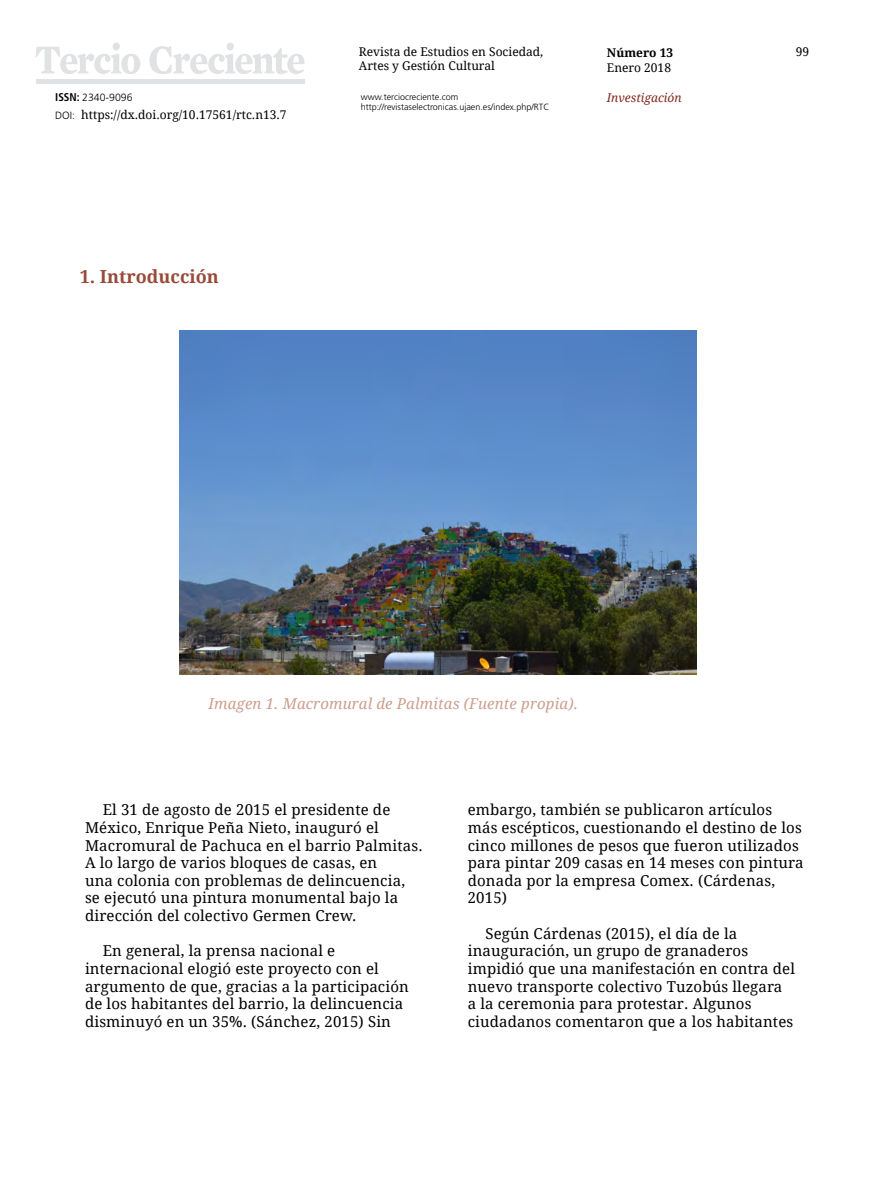
<style>
.page{position:relative;width:893px;height:1191px;background:#fff}
.page>*{position:absolute;margin:0;border:0;box-sizing:border-box;transform-origin:0 0}
.t1{font:700 18px "Droid Serif";color:#984a3a}
.t2{font:15px/17.7px "Droid Serif";letter-spacing:.01em;color:#000}
.t3{font:italic 15px "Droid Serif";letter-spacing:.01em;color:#cc9e8e}
.t4{font:12px "Droid Serif";color:#000}
.t5{font:italic 12px "Droid Serif";color:#7f2920}
.t6{font:700 12px "Droid Serif";color:#000}
.t7{font:300 10.5px "Frutiger LT Std";color:#000}
.t8{font:300 9px/10.8px "Frutiger LT Std";color:#000}
.s1{font-weight:700;font-stretch:condensed;font-size:11.25px}
.s2{font-family:"Frutiger LT Std";font-weight:300;font-size:10.5px}
</style>
<div class="page">
<svg style="left:36px;top:42px;width:269px;height:32px"></svg>
<div style="left:36px;top:79px;width:268px;height:5px;background:#e1e2e3"></div>
<img style="left:180px;top:330px;width:516px;height:344px">
<p class="t7" style="left:55px;top:92px;width:79px"><span class="s1">ISSN:</span> 2340-9096</p>
<p class="t4" style="left:55px;top:106px;width:233px"><span class="s2">DOI:</span> https://dx.doi.org/10.17561/rtc.n13.7</p>
<p class="t1" style="left:80px;top:263px;width:141px">1. Introducción</p>
<p class="t4" style="left:359px;top:43px;width:186px">Revista de Estudios en Sociedad,</p>
<p class="t4" style="left:796px;top:44px;width:15px">99</p>
<p class="t4" style="left:359px;top:58px;width:137px">Artes y Gestión Cultural</p>
<p class="t8" style="left:361px;top:91px;width:190px">www.terciocreciente.com http://revistaselectronicas.ujaen.es/index.php/RTC</p>
<p class="t6" style="left:607px;top:44px;width:68px">Número 13</p>
<p class="t4" style="left:607px;top:59px;width:66px">Enero 2018</p>
<p class="t5" style="left:607px;top:89px;width:76px">Investigación</p>
<p class="t3" style="left:208px;top:693px;width:371px">Imagen 1. Macromural de Palmitas (Fuente propia).</p>
<p class="t2" style="left:85px;top:800px;width:339px;text-indent:18px">El 31 de agosto de 2015 el presidente de México, Enrique Peña Nieto, inauguró el Macromural de Pachuca en el barrio Palmitas.<br>A lo largo de varios bloques de casas, en<br>una colonia con problemas de delincuencia, se ejecutó una pintura monumental bajo la dirección del colectivo Germen Crew.</p>
<p class="t2" style="left:85px;top:941px;width:325px;text-indent:18px">En general, la prensa nacional e internacional elogió este proyecto con el argumento de que, gracias a la participación de los habitantes del barrio, la delincuencia disminuyó en un 35%. (Sánchez, 2015) Sin</p>
<p class="t2" style="left:468px;top:800px;width:337px">embargo, también se publicaron artículos más escépticos, cuestionando el destino de los cinco millones de pesos que fueron utilizados para pintar 209 casas en 14 meses con pintura donada por la empresa Comex. (Cárdenas, 2015)</p>
<p class="t2" style="left:468px;top:924px;width:329px;text-indent:18px">Según Cárdenas (2015), el día de la inauguración, un grupo de granaderos impidió que una manifestación en contra del nuevo transporte colectivo Tuzobús llegara<br>a la ceremonia para protestar. Algunos ciudadanos comentaron que a los habitantes</p>
</div>
